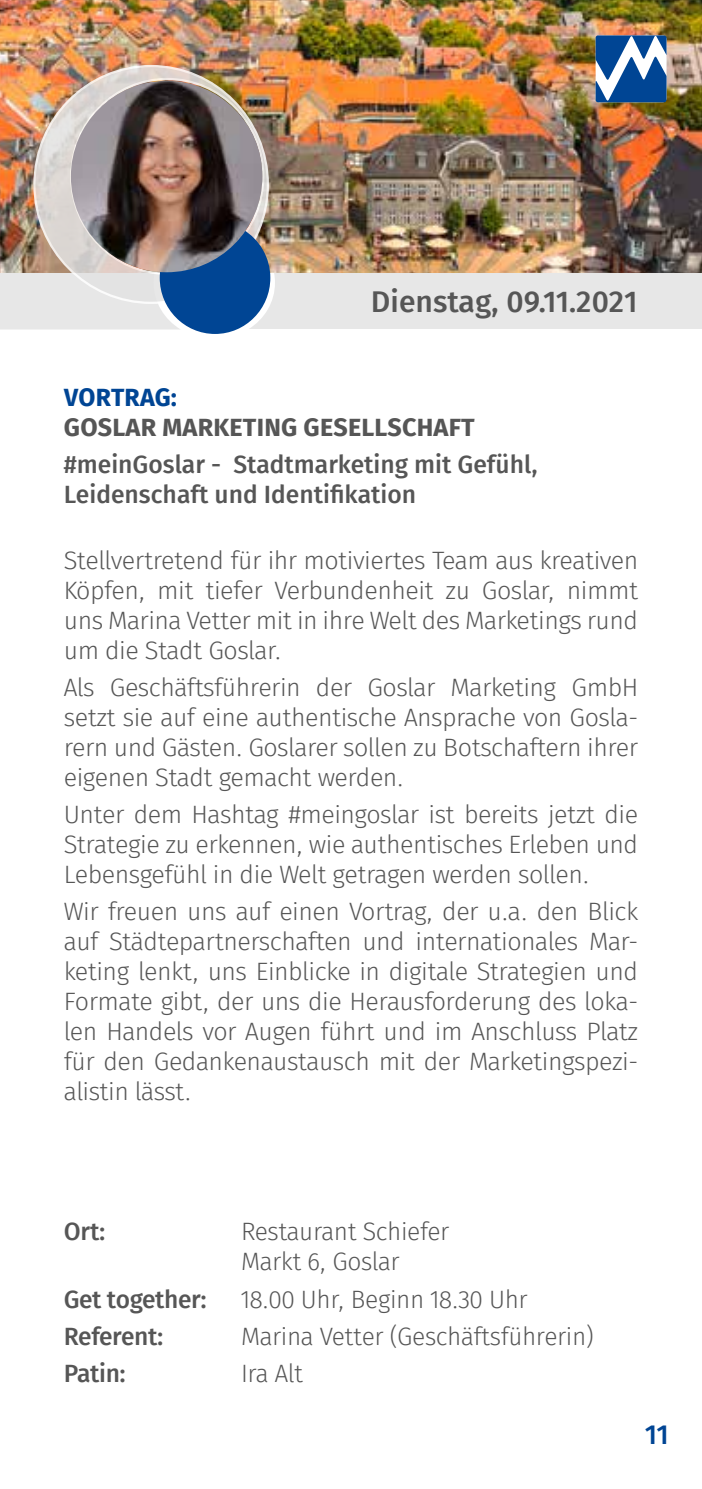
<style>
.page{position:relative;width:702px;height:1489px;background:#fff}
.page>*{position:absolute;margin:0;border:0;box-sizing:border-box;transform-origin:0 0}
.t1{font:500 30px "Fira Sans";color:#565656}
.t2{font:500 27.5px "Fira Sans";color:#004594}
.t3{font:300 25px/30px "Fira Sans";letter-spacing:-.02em;color:#565656;text-align:justify}
.t4{font:500 25px/30px "Fira Sans";color:#565656}
.t5{font:700 25px "Fira Sans";letter-spacing:.01em;color:#565656}
.t6{font:700 25px "Fira Sans";letter-spacing:.005em;color:#004594}
</style>
<div class="page">
<img style="left:0;top:0;width:702px;height:230px">
<img style="left:32px;top:64px;width:238px;height:166px">
<img style="left:0;top:230px;width:702px;height:104px">
<svg style="left:595px;top:35px;width:71px;height:67px"></svg>
<img style="left:71px;top:81px;width:191px;height:191px;border-radius:96px">
<p class="t1" style="left:371px;top:280px;width:268px">Dienstag, 09.11.2021</p>
<p class="t6" style="left:64px;top:380px;width:114px">VORTRAG:</p>
<p class="t5" style="left:64px;top:410px;width:412px">GOSLAR MARKETING GESELLSCHAFT</p>
<p class="t4" style="left:64px;top:451px;width:475px">#meinGoslar - Stadtmarketing mit Gefühl,<br>Leidenschaft und Identifikation</p>
<p class="t3" style="left:64px;top:547px;width:576px">Stellvertretend für ihr motiviertes Team aus kreativen Köpfen, mit tiefer Verbundenheit zu Goslar, nimmt uns Marina Vetter mit in ihre Welt des Marketings rund um die Stadt Goslar.</p>
<p class="t3" style="left:64px;top:674px;width:576px">Als Geschäftsführerin der Goslar Marketing GmbH setzt sie auf eine authentische Ansprache von Gosla&shy;rern und Gästen. Goslarer sollen zu Botschaftern ihrer eigenen Stadt gemacht werden.</p>
<p class="t3" style="left:64px;top:801px;width:576px">Unter dem Hashtag #meingoslar ist bereits jetzt die Strategie zu erkennen, wie authentisches Erleben und Lebensgefühl in die Welt getragen werden sollen.</p>
<p class="t3" style="left:64px;top:898px;width:576px">Wir freuen uns auf einen Vortrag, der u.a. den Blick auf Städtepartnerschaften und internationales Mar&shy;keting lenkt, uns Einblicke in digitale Strategien und Formate gibt, der uns die Herausforderung des loka&shy;len Handels vor Augen führt und im Anschluss Platz für den Gedankenaustausch mit der Marketingspezi&shy;alistin lässt.</p>
<p class="t4" style="left:64px;top:1218px;width:43px">Ort:</p>
<p class="t3" style="left:241px;top:1218px;width:210px">Restaurant Schiefer<br>Markt 6, Goslar</p>
<p class="t4" style="left:64px;top:1285px;width:144px">Get together:</p>
<p class="t3" style="left:241px;top:1285px;width:288px">18.00 Uhr, Beginn 18.30 Uhr</p>
<p class="t4" style="left:64px;top:1322px;width:101px">Referent:</p>
<p class="t3" style="left:241px;top:1322px;width:354px">Marina Vetter (Geschäftsführerin)</p>
<p class="t4" style="left:64px;top:1359px;width:64px">Patin:</p>
<p class="t3" style="left:241px;top:1359px;width:63px">Ira Alt</p>
<p class="t2" style="left:645px;top:1414px;width:25px">11</p>
</div>
